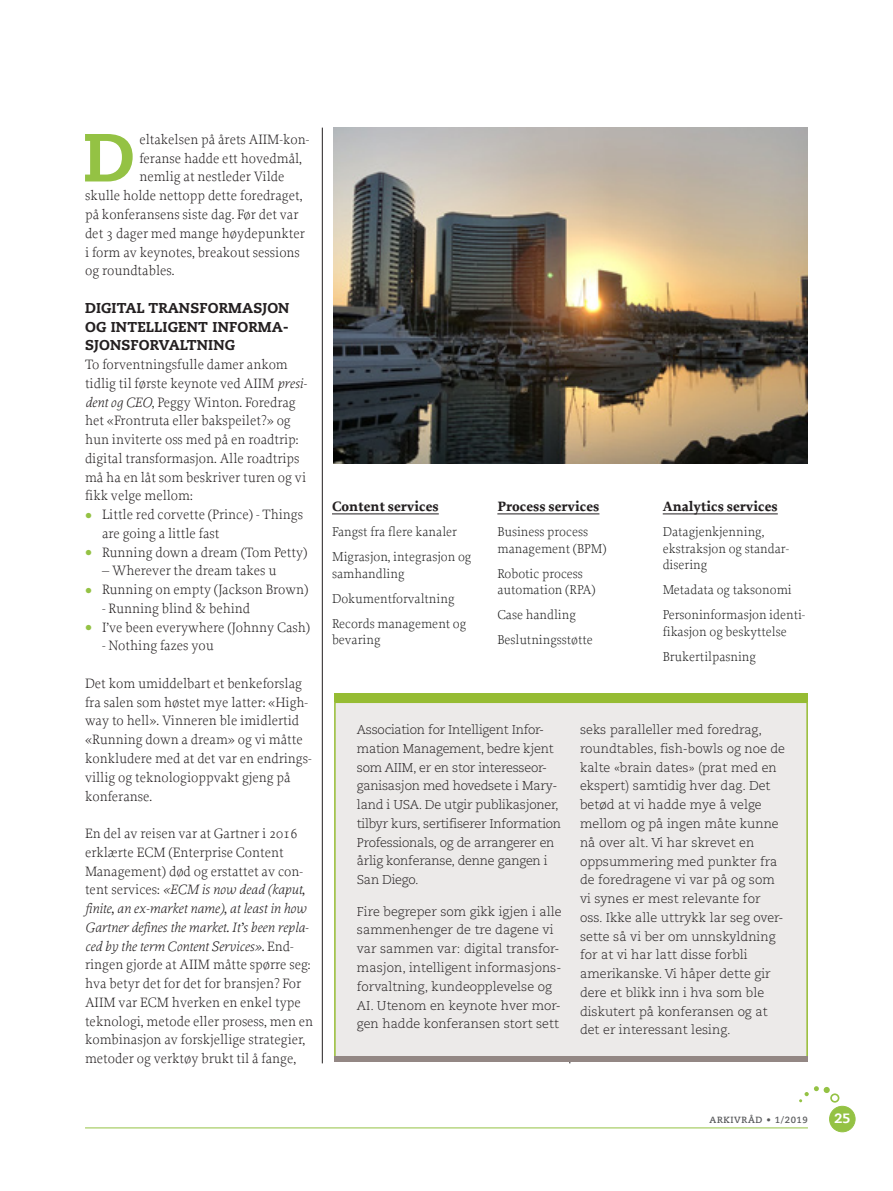
<style>
.page{position:relative;width:893px;height:1191px;background:#fff}
.page>*{position:absolute;margin:0;border:0;box-sizing:border-box;transform-origin:0 0}
.t1{font:800 67.8px "Caecilia LT Std";color:#94c244}
.t2{font:300 14.25px/18.8px "Proforma";color:#231f20}
.t3{font:800 14.25px/18.8px "Caecilia LT Std";letter-spacing:.01em;color:#231f20;text-align:justify}
.t4{font:700 14.25px "Proforma";color:#231f20}
.t5{font:300 13.5px/25px "Proforma";color:#212121}
.t6{font:800 13.5px "Caecilia LT Std";color:#fff}
.t7{font:300 12.75px/18.8px "Caecilia LT Std";color:#231f20}
.t8{font:300 12.75px/18.8px "Caecilia LT Std";letter-spacing:-.02em;color:#231f20}
.t9{font:700 9px "Caecilia LT Std";letter-spacing:.07em;color:#57585a}
.s1{font-style:italic}
.s2{font-weight:700;font-size:21px;color:#94c244}
</style>
<div class="page">
<img style="left:333px;top:128px;width:475px;height:335px">
<hr style="left:322px;top:128px;width:1px;height:935px;background:#231f20">
<hr style="left:570px;top:923px;width:1px;height:140px;background:#231f20">
<div style="left:335px;top:702px;width:472px;height:355px;background:#eceae9"></div>
<div style="left:334px;top:701px;width:474px;height:357px;border:2px solid #96bc33"></div>
<div style="left:334px;top:693px;width:474px;height:9px;background:#96bc33"></div>
<div style="left:334px;top:1056px;width:474px;height:6px;background:#938784"></div>
<hr style="left:332px;top:513px;width:107px;height:1px;background:#231f20">
<hr style="left:497px;top:513px;width:102px;height:1px;background:#231f20">
<hr style="left:663px;top:513px;width:115px;height:1px;background:#231f20">
<hr style="left:85px;top:1127px;width:723px;height:1px;background:#94c244">
<div style="left:830px;top:1106px;width:25px;height:25px;background:#94c244;border-radius:50%"></div>
<div style="left:829px;top:1106px;width:26px;height:26px;border:1px solid #94c244;border-radius:50%"></div>
<svg style="left:799px;top:1086px;width:40px;height:16px"></svg>
<h1 class="t1" style="left:83px;top:116px;width:53px">D</h1>
<p class="t2" style="left:139px;top:130px;width:171px">eltakelsen på årets AIIM-kon-</p>
<p class="t2" style="left:139px;top:148px;width:164px">feranse hadde ett hovedmål,</p>
<p class="t2" style="left:139px;top:167px;width:147px">nemlig at nestleder Vilde</p>
<p class="t2" style="left:85px;top:186px;width:219px">skulle holde nettopp dette foredraget,</p>
<p class="t2" style="left:85px;top:205px;width:215px">på konferansens siste dag. Før det var</p>
<p class="t2" style="left:85px;top:223px;width:221px">det 3 dager med mange høydepunkter</p>
<p class="t2" style="left:85px;top:242px;width:216px">i form av keynotes, breakout sessions</p>
<p class="t2" style="left:85px;top:261px;width:91px">og roundtables.</p>
<p class="t3" style="left:85px;top:298px;width:206px">DIGITAL TRANSFORMASJON OG INTELLIGENT INFORMA-SJONSFORVALTNING</p>
<p class="t2" style="left:85px;top:355px;width:223px">To forventningsfulle damer ankom tidlig til første keynote ved AIIM <span class="s1">presi&shy;dent og CEO</span>, Peggy Winton. Foredrag het «Frontruta eller bakspeilet?» og hun inviterte oss med på en roadtrip: digital transformasjon. Alle roadtrips må ha en låt som beskriver turen og vi fikk velge mellom:</p>
<p class="t2" style="left:102px;top:505px;width:202px;text-indent:-17px"><span class="s2">•</span> Little red corvette (Prince) - Things are going a little fast</p>
<p class="t2" style="left:85px;top:542px;width:224px"><span class="s2">•</span> Running down a dream (Tom Petty)</p>
<p class="t2" style="left:102px;top:561px;width:176px">– Wherever the dream takes u</p>
<p class="t2" style="left:85px;top:580px;width:225px"><span class="s2">•</span> Running on empty (Jackson Brown)</p>
<p class="t2" style="left:102px;top:598px;width:150px">- Running blind &amp; behind</p>
<p class="t2" style="left:85px;top:617px;width:227px"><span class="s2">•</span> I’ve been everywhere (Johnny Cash)</p>
<p class="t2" style="left:102px;top:636px;width:113px">- Nothing fazes you</p>
<p class="t2" style="left:85px;top:673px;width:228px">Det kom umiddelbart et benkeforslag fra salen som høstet mye latter: «High&shy;way to hell». Vinneren ble imidlertid «Running down a dream» og vi måtte konkludere med at det var en endrings&shy;villig og teknologioppvakt gjeng på konferanse.</p>
<p class="t2" style="left:85px;top:824px;width:230px">En del av reisen var at Gartner i 2016 erklærte ECM (Enterprise Content Management) død og erstattet av con&shy;tent services: <span class="s1">«ECM is now dead (kaput, finite, an ex-market name), at least in how Gartner defines the market. It’s been repla&shy;ced by the term Content Services».</span> End&shy;ringen gjorde at AIIM måtte spørre seg: hva betyr det for det for bransjen? For AIIM var ECM hverken en enkel type teknologi, metode eller prosess, men en kombinasjon av forskjellige strategier, metoder og verktøy brukt til å fange,</p>
<p class="t4" style="left:332px;top:497px;width:108px">Content services</p>
<p class="t5" style="left:332px;top:519px;width:141px">Fangst fra flere kanaler<br>Migrasjon, integrasjon og</p>
<p class="t5" style="left:332px;top:560px;width:136px">samhandling<br>Dokumentforvaltning<br>Records management og</p>
<p class="t5" style="left:332px;top:627px;width:50px">bevaring</p>
<p class="t4" style="left:497px;top:497px;width:104px">Process services</p>
<p class="t5" style="left:497px;top:523px;width:111px;line-height:16.5px">Business process management (BPM)</p>
<p class="t5" style="left:497px;top:565px;width:100px;line-height:16.5px">Robotic process automation (RPA)</p>
<p class="t5" style="left:497px;top:602px;width:97px">Case handling<br>Beslutningsstøtte</p>
<p class="t4" style="left:663px;top:497px;width:117px">Analytics services</p>
<p class="t5" style="left:663px;top:523px;width:127px;line-height:16.5px">Datagjenkjenning, ekstraksjon og standar&shy;disering</p>
<p class="t5" style="left:663px;top:577px;width:144px">Metadata og taksonomi<br>Personinformasjon identi-</p>
<p class="t5" style="left:663px;top:618px;width:126px">fikasjon og beskyttelse<br>Brukertilpasning</p>
<p class="t8" style="left:357px;top:720px;width:206px">Association for Intelligent Infor&shy;mation Management, bedre kjent som AIIM, er en stor interesseor&shy;ganisasjon med hovedsete i Mary&shy;land i USA. De utgir publikasjoner, tilbyr kurs, sertifiserer Information<br>Professionals, og de arrangerer en årlig konferanse, denne gangen i<br>San Diego.</p>
<p class="t7" style="left:357px;top:902px;width:206px">Fire begreper som gikk igjen i alle sammenhenger de tre dagene vi var sammen var: digital transfor&shy;masjon, intelligent informasjons&shy;forvaltning, kundeopplevelse og AI. Utenom en keynote hver mor&shy;gen hadde konferansen stort sett</p>
<p class="t7" style="left:580px;top:720px;width:207px">seks paralleller med foredrag, roundtables, fish-bowls og noe de kalte «brain dates» (prat med en ekspert) samtidig hver dag. Det betød at vi hadde mye å velge mellom og på ingen måte kunne nå over alt. Vi har skrevet en oppsummering med punkter fra de foredragene vi var på og som vi synes er mest relevante for oss. Ikke alle uttrykk lar seg over&shy;sette så vi ber om unnskyldning for at vi har latt disse forbli amerikanske. Vi håper dette gir dere et blikk inn i hva som ble diskutert på konferansen og at det er interessant lesing.</p>
<p class="t9" style="left:709px;top:1114px;width:100px">ARKIVRÅD • 1/2019</p>
<p class="t6" style="left:834px;top:1110px;width:17px">25</p>
</div>
